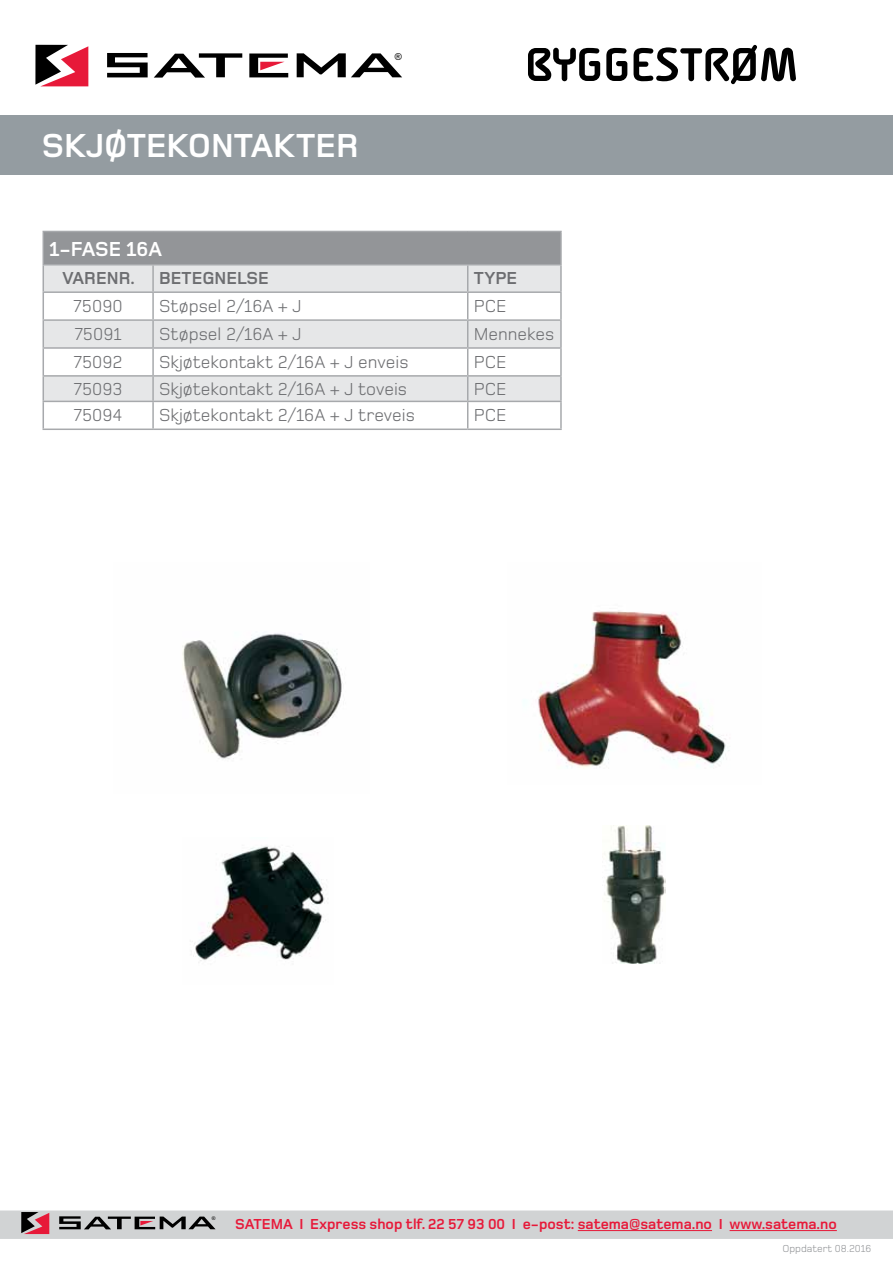
<style>
.page{position:relative;width:893px;height:1263px;background:#fff}
.page>*{position:absolute;margin:0;border:0;box-sizing:border-box;transform-origin:0 0}
.t1{font:700 51px "Alega";color:#000}
.t2{font:700 34.5px "Foundry Monoline";color:#fff}
.t3{font:700 21px "Foundry Monoline";color:#fff}
.t4{font:18px "Foundry Monoline";color:#6d6e71}
.t5{font:700 18px "Foundry Monoline";color:#6d6e71}
.t6{font:700 15px "Foundry Monoline";color:#e71939}
.t7{font:10.5px "Foundry Monoline";color:#939598}
.t8{font:9.6px "Arial";color:#000}
.t9{font:5.1px "Arial";color:#000}
</style>
<div class="page">
<svg style="left:35px;top:45px;width:53px;height:41px"></svg>
<svg style="left:107px;top:53px;width:41px;height:24px"></svg>
<svg style="left:154px;top:53px;width:88px;height:25px"></svg>
<svg style="left:297px;top:53px;width:105px;height:24px"></svg>
<svg style="left:249px;top:54px;width:39px;height:23px"></svg>
<svg style="left:0;top:1210px;width:893px;height:29px;background:#c9c8ca"></svg>
<hr style="left:578px;top:1230px;width:134px;height:1px;background:#e71939">
<hr style="left:730px;top:1230px;width:107px;height:1px;background:#e71939">
<div style="left:0;top:115px;width:893px;height:59px;background:#949ca1"></div>
<div style="left:43px;top:231px;width:518px;height:34px;background:#939598"></div>
<hr style="left:43px;top:264px;width:110px;height:1px;background:#a7a9ac">
<hr style="left:153px;top:264px;width:315px;height:1px;background:#a7a9ac">
<hr style="left:468px;top:264px;width:94px;height:1px;background:#a7a9ac">
<hr style="left:468px;top:291px;width:94px;height:2px;background:#a7a9ac">
<hr style="left:468px;top:319px;width:94px;height:2px;background:#a7a9ac">
<hr style="left:468px;top:347px;width:94px;height:2px;background:#a7a9ac">
<hr style="left:468px;top:375px;width:94px;height:2px;background:#a7a9ac">
<hr style="left:468px;top:401px;width:94px;height:1px;background:#a7a9ac">
<hr style="left:43px;top:428px;width:110px;height:2px;background:#a7a9ac">
<hr style="left:153px;top:428px;width:315px;height:2px;background:#a7a9ac">
<hr style="left:468px;top:428px;width:94px;height:2px;background:#a7a9ac">
<hr style="left:43px;top:231px;width:110px;height:1px;background:#a7a9ac">
<hr style="left:43px;top:232px;width:1px;height:32px;background:#a7a9ac">
<hr style="left:153px;top:231px;width:315px;height:1px;background:#a7a9ac">
<hr style="left:468px;top:231px;width:94px;height:1px;background:#a7a9ac">
<hr style="left:560px;top:232px;width:2px;height:32px;background:#a7a9ac">
<hr style="left:560px;top:265px;width:2px;height:26px;background:#a7a9ac">
<hr style="left:560px;top:293px;width:2px;height:26px;background:#a7a9ac">
<hr style="left:560px;top:321px;width:2px;height:26px;background:#a7a9ac">
<hr style="left:560px;top:349px;width:2px;height:26px;background:#a7a9ac">
<hr style="left:560px;top:377px;width:2px;height:24px;background:#a7a9ac">
<svg style="left:43px;top:265px;width:518px;height:163px"></svg>
<hr style="left:560px;top:402px;width:2px;height:26px;background:#a7a9ac">
<img style="left:182px;top:633px;width:160px;height:126px">
<img style="left:524px;top:611px;width:205px;height:158px">
<img style="left:193px;top:846px;width:132px;height:117px">
<img style="left:604px;top:825px;width:62px;height:139px">
<h2 class="t2" style="left:42px;top:127px;width:318px">skjøte kontakte r</h2>
<p class="t8" style="left:395px;top:50px;width:9px">®</p>
<h1 class="t1" style="left:525px;top:38px;width:275px">BYGGESTRØM</h1>
<p class="t3" style="left:49px;top:238px;width:47px">1-fase</p>
<p class="t3" style="left:126px;top:238px;width:37px">16A</p>
<p class="t5" style="left:62px;top:269px;width:74px">Varenr.</p>
<p class="t5" style="left:159px;top:269px;width:99px">Betegnelse</p>
<p class="t5" style="left:474px;top:269px;width:43px">Type</p>
<p class="t4" style="left:74px;top:296px;width:51px">75090</p>
<p class="t4" style="left:159px;top:296px;width:144px">Støpsel 2/16A + J</p>
<p class="t4" style="left:474px;top:296px;width:35px">PCE</p>
<p class="t4" style="left:75px;top:324px;width:48px">75091</p>
<p class="t4" style="left:159px;top:324px;width:144px">Støpsel 2/16A + J</p>
<p class="t4" style="left:474px;top:324px;width:82px">Mennekes</p>
<p class="t4" style="left:74px;top:352px;width:50px">75092</p>
<p class="t4" style="left:159px;top:352px;width:251px">Skjøtekontakt 2/16A + J enveis</p>
<p class="t4" style="left:474px;top:352px;width:35px">PCE</p>
<p class="t4" style="left:74px;top:380px;width:50px">75093</p>
<p class="t4" style="left:159px;top:380px;width:250px">Skjøtekontakt 2/16A + J toveis</p>
<p class="t4" style="left:474px;top:380px;width:35px">PCE</p>
<p class="t4" style="left:74px;top:405px;width:50px">75094</p>
<p class="t4" style="left:159px;top:405px;width:257px">Skjøtekontakt 2/16A + J treveis</p>
<p class="t4" style="left:474px;top:405px;width:35px">PCE</p>
<p class="t9" style="left:212px;top:1215px;width:5px">®</p>
<p class="t6" style="left:235px;top:1216px;width:603px">SATEMA I Express shop tlf. 22 57 93 00 I e-post: satema@satema.no I www.satema.no</p>
<p class="t7" style="left:782px;top:1243px;width:91px">Oppdatert 08.2016</p>
</div>
